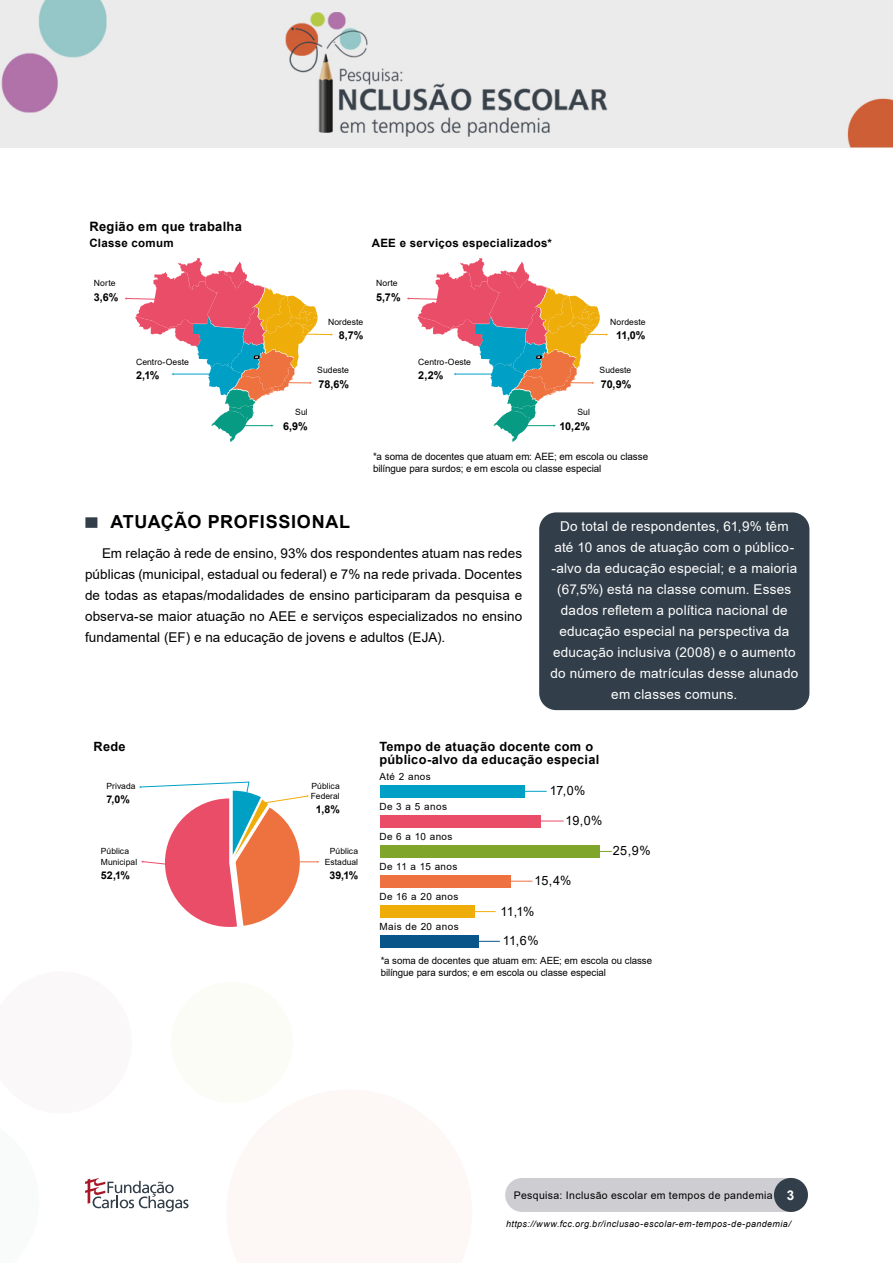
<style>
.page{position:relative;width:893px;height:1263px;background:#fff}
.page>*{position:absolute;margin:0;border:0;box-sizing:border-box;transform-origin:0 0}
.subtitulo{font:700 18px "Arial";letter-spacing:.035em;color:#000}
.t1{font:13.5px/21px "Arial";letter-spacing:.005em;color:#000;text-align:justify}
.olho{font:13.5px/21px "Arial";letter-spacing:.015em;color:#fff;text-align:center}
.Image{font:700 12.9px "Arial";letter-spacing:.025em;color:#000}
.Image-2{font:700 12.75px/13.5px "Arial";letter-spacing:.025em;color:#000}
.Image-3{font:12.75px "Arial";letter-spacing:-.01em;color:#000}
.Image-4{font:700 11.55px "Arial";letter-spacing:.025em;color:#000}
.Image-5{font:700 10.8px "Arial";letter-spacing:-.02em;color:#000}
.Image-6{font:700 10.65px "Arial";color:#000}
.t2{font:10.5px "Arial";letter-spacing:.035em;color:#000}
.Image-7{font:10.05px/12px "Arial";letter-spacing:-.005em;color:#000}
.Image-8{font:9.9px/11.9px "Arial";letter-spacing:-.005em;color:#000}
.Image-9{font:9.9px "Arial";letter-spacing:.045em;color:#000}
.t3{font:italic 9px "Arial";letter-spacing:.04em;color:#000}
.Image-10{font:8.55px/10.2px "Arial";letter-spacing:.005em;color:#000}
.s1{font-weight:700;font-size:13.5px;color:#fff}
</style>
<div class="page">
<div style="left:505px;top:1178px;width:303px;height:34px;background:#cecdd1;border-radius:17px"></div>
<div style="left:774px;top:1178px;width:34px;height:34px;background:#323e49;border-radius:50%"></div>
<img style="left:0;top:0;width:893px;height:147px">
<div style="left:85px;top:517px;width:12px;height:11px;background:#323e49"></div>
<div style="left:539px;top:512px;width:270px;height:198px;background:#323e49;border-radius:17px"></div>
<hr style="left:275px;top:861px;width:43px;height:1px;background:#ee7141">
<svg style="left:139px;top:781px;width:170px;height:146px"></svg>
<div style="left:380px;top:785px;width:144px;height:13px;background:#00a0c6"></div>
<svg style="left:524px;top:791px;width:23px;height:1px"></svg>
<div style="left:380px;top:815px;width:161px;height:12px;background:#ea4d67"></div>
<svg style="left:541px;top:821px;width:23px;height:1px"></svg>
<div style="left:380px;top:845px;width:219px;height:13px;background:#7fa52a"></div>
<svg style="left:599px;top:851px;width:13px;height:1px"></svg>
<div style="left:380px;top:875px;width:131px;height:12px;background:#ee7141"></div>
<svg style="left:511px;top:881px;width:21px;height:1px"></svg>
<div style="left:380px;top:905px;width:94px;height:13px;background:#efad0a"></div>
<svg style="left:474px;top:911px;width:22px;height:1px"></svg>
<div style="left:380px;top:935px;width:98px;height:13px;background:#075589"></div>
<svg style="left:478px;top:941px;width:22px;height:1px"></svg>
<svg style="left:124px;top:258px;width:209px;height:184px"></svg>
<svg style="left:407px;top:258px;width:201px;height:184px"></svg>
<svg style="left:85px;top:1178px;width:104px;height:34px"></svg>
<div style="left:171px;top:982px;width:122px;height:121px;background:#fbfcf5;border-radius:50%"></div>
<p class="Image" style="left:89px;top:218px;width:154px">Região em que trabalha</p>
<p class="Image-4" style="left:89px;top:235px;width:86px">Classe comum</p>
<p class="Image-4" style="left:372px;top:235px;width:182px">AEE e serviços especializados*</p>
<p class="Image-10" style="left:94px;top:278px;width:23px">Norte</p>
<p class="Image-5" style="left:94px;top:289px;width:26px">3,6%</p>
<p class="Image-10" style="left:376px;top:278px;width:23px">Norte</p>
<p class="Image-5" style="left:376px;top:289px;width:26px">5,7%</p>
<p class="Image-10" style="left:328px;top:317px;width:37px">Nordeste</p>
<p class="Image-5" style="left:339px;top:328px;width:26px">8,7%</p>
<p class="Image-10" style="left:610px;top:317px;width:37px">Nordeste</p>
<p class="Image-5" style="left:616px;top:328px;width:31px">11,0%</p>
<p class="Image-10" style="left:136px;top:357px;width:54px">Centro-Oeste</p>
<p class="Image-5" style="left:136px;top:368px;width:25px">2,1%</p>
<p class="Image-10" style="left:317px;top:365px;width:33px">Sudeste</p>
<p class="Image-5" style="left:318px;top:376px;width:32px">78,6%</p>
<p class="Image-10" style="left:418px;top:357px;width:54px">Centro-Oeste</p>
<p class="Image-5" style="left:418px;top:368px;width:27px">2,2%</p>
<p class="Image-10" style="left:600px;top:365px;width:33px">Sudeste</p>
<p class="Image-5" style="left:601px;top:376px;width:32px">70,9%</p>
<p class="Image-10" style="left:295px;top:407px;width:14px">Sul</p>
<p class="Image-5" style="left:283px;top:418px;width:26px">6,9%</p>
<p class="Image-10" style="left:577px;top:407px;width:14px">Sul</p>
<p class="Image-5" style="left:559px;top:418px;width:32px">10,2%</p>
<p class="Image-7" style="left:373px;top:450px;width:277px">*a soma de docentes que atuam em: AEE; em escola ou classe bilíngue para surdos; e em escola ou classe especial</p>
<p class="subtitulo" style="left:111px;top:509px;width:241px">ATUAÇÃO PROFISSIONAL</p>
<p class="t1" style="left:85px;top:542px;width:439px;text-indent:17px">Em relação à rede de ensino, 93% dos respondentes atuam nas redes públicas (municipal, estadual ou federal) e 7% na rede privada. Docentes de todas as etapas/modalidades de ensino participaram da pesquisa e observa-se maior atuação no AEE e serviços especializados no ensino fundamental (EF) e na educação de jovens e adultos (EJA).</p>
<p class="olho" style="left:550px;top:515px;width:249px">Do total de respondentes, 61,9% têm até 10 anos de atuação com o público--alvo da educação especial; e a maioria (67,5%) está na classe comum. Esses dados refletem a política nacional de educação especial na perspectiva da educação inclusiva (2008) e o aumento do número de matrículas desse alunado em classes comuns.</p>
<p class="Image-2" style="left:94px;top:739px;width:34px">Rede</p>
<p class="Image-10" style="left:107px;top:780px;width:30px">Privada</p>
<p class="Image-6" style="left:107px;top:791px;width:25px">7,0%</p>
<p class="Image-10" style="left:311px;top:780px;width:30px">Pública<br>Federal</p>
<p class="Image-6" style="left:316px;top:802px;width:25px">1,8%</p>
<p class="Image-2" style="left:379px;top:739px;width:221px">Tempo de atuação docente com o público-alvo da educação especial</p>
<p class="Image-8" style="left:379px;top:771px;width:53px">Até 2 anos</p>
<p class="Image-3" style="left:550px;top:782px;width:37px">17,0%</p>
<p class="Image-8" style="left:379px;top:801px;width:69px">De 3 a 5 anos</p>
<p class="Image-3" style="left:565px;top:812px;width:39px">19,0%</p>
<p class="Image-8" style="left:379px;top:830px;width:75px">De 6 a 10 anos</p>
<p class="Image-10" style="left:101px;top:846px;width:38px">Pública<br>Municipal</p>
<p class="Image-6" style="left:101px;top:867px;width:30px">52,1%</p>
<p class="Image-10" style="left:325px;top:846px;width:35px;text-align:center">Pública<br>Estadual</p>
<p class="Image-6" style="left:329px;top:867px;width:30px">39,1%</p>
<p class="Image-9" style="left:379px;top:860px;width:80px">De 11 a 15 anos</p>
<p class="Image-3" style="left:534px;top:872px;width:38px">15,4%</p>
<p class="Image-3" style="left:613px;top:842px;width:39px">25,9%</p>
<p class="Image-9" style="left:379px;top:890px;width:81px">De 16 a 20 anos</p>
<p class="Image-3" style="left:500px;top:902px;width:35px">11,1%</p>
<p class="Image-9" style="left:379px;top:920px;width:81px">Mais de 20 anos</p>
<p class="Image-3" style="left:503px;top:932px;width:37px">11,6%</p>
<p class="Image-8" style="left:381px;top:955px;width:273px">*a soma de docentes que atuam em: AEE; em escola ou classe bilíngue para surdos; e em escola ou classe especial</p>
<p class="t2" style="left:514px;top:1188px;width:282px">Pesquisa: Inclusão escolar em tempos de pandemia <span class="s1">3</span></p>
<p class="t3" style="left:506px;top:1218px;width:286px">https://www.fcc.org.br/inclusao-escolar-em-tempos-de-pandemia/</p>
</div>
